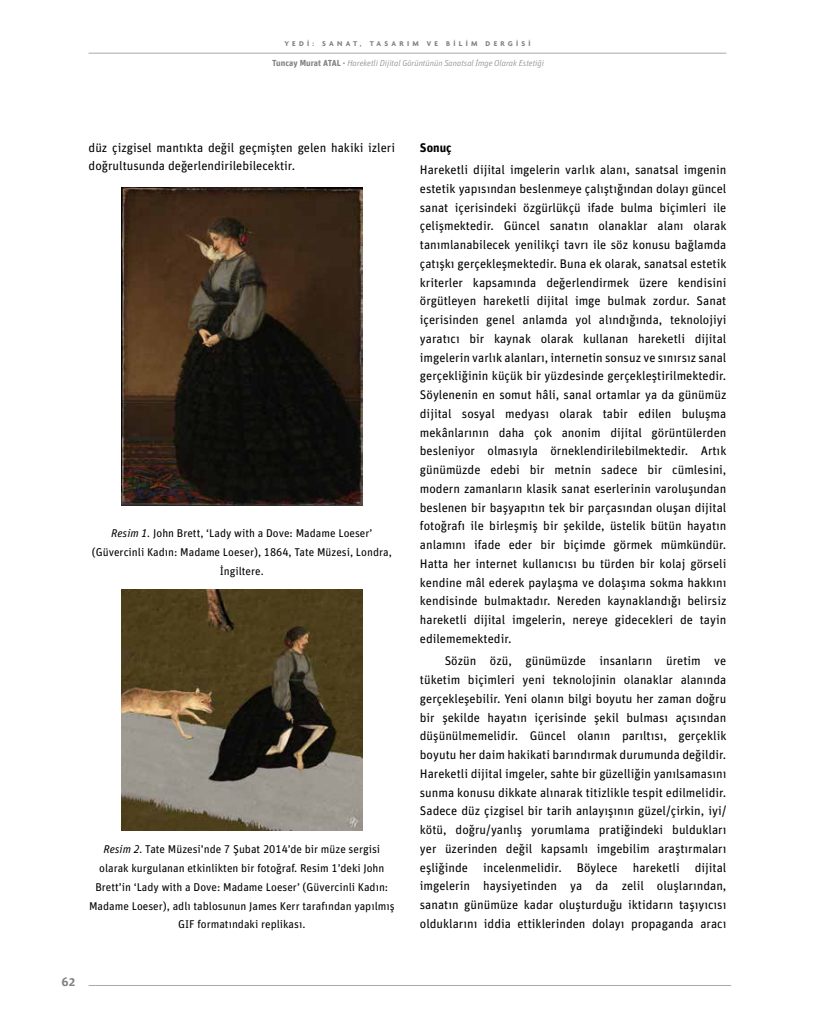
<style>
.page{position:relative;width:815px;height:1028px;background:#fff}
.page>*{position:absolute;margin:0;border:0;box-sizing:border-box;transform-origin:0 0}
.t1{font:12.5px/18.8px "FF Unit Pro";color:#000;text-align:justify}
.t2{font:700 12.5px "FF Unit Pro";color:#000}
.t3{font:700 12.5px "Sarre";color:#808285}
.t4{font:11.25px/18.8px "FF Unit Pro";color:#000;text-align:center}
.t5{font:italic 300 8.75px "FF Unit Pro";color:#808285}
.t6{font:700 7.5px "Agenda";letter-spacing:.43em;color:#808285}
.s1{font-weight:700;font-style:normal}
.s2{font-style:italic}
</style>
<div class="page">
<hr style="left:89px;top:53px;width:637px;height:1px;background:#a7a9ac">
<hr style="left:89px;top:985px;width:642px;height:1px;background:#a7a9ac">
<img style="left:121px;top:188px;width:241px;height:317px">
<img style="left:121px;top:589px;width:241px;height:241px">
<p class="t6" style="left:284px;top:39px;width:248px">YEDİ: SANAT, TASARIM VE BİLİM DERGİSİ</p>
<p class="t5" style="left:272px;top:57px;width:273px"><span class="s1">Tuncay Murat ATAL ·</span> Hareketli Dijital Görüntünün Sanatsal İmge Olarak Estetiği</p>
<p class="t1" style="left:89px;top:137px;width:308px">düz çizgisel mantıkta değil geçmişten gelen hakiki izleri doğrultusunda değerlendirilebilecektir.</p>
<p class="t2" style="left:420px;top:138px;width:33px">Sonuç</p>
<p class="t1" style="left:420px;top:160px;width:308px">Hareketli dijital imgelerin varlık alanı, sanatsal imgenin estetik yapısından beslenmeye çalıştığından dolayı güncel sanat içerisindeki özgürlükçü ifade bulma biçimleri ile çelişmektedir. Güncel sanatın olanaklar alanı olarak tanımlanabilecek yenilikçi tavrı ile söz konusu bağlamda çatışkı gerçekleşmektedir. Buna ek olarak, sanatsal estetik kriterler kapsamında değerlendirmek üzere kendisini örgütleyen hareketli dijital imge bulmak zordur. Sanat içerisinden genel anlamda yol alındığında, teknolojiyi yaratıcı bir kaynak olarak kullanan hareketli dijital imgelerin varlık alanları, internetin sonsuz ve sınırsız sanal gerçekliğinin küçük bir yüzdesinde gerçekleştirilmektedir.<br>Söylenenin en somut hâli, sanal ortamlar ya da günümüz dijital sosyal medyası olarak tabir edilen buluşma mekânlarının daha çok anonim dijital görüntülerden besleniyor olmasıyla örneklendirilebilmektedir. Artık günümüzde edebi bir metnin sadece bir cümlesini, modern zamanların klasik sanat eserlerinin varoluşundan beslenen bir başyapıtın tek bir parçasından oluşan dijital fotoğrafı ile birleşmiş bir şekilde, üstelik bütün hayatın anlamını ifade eder bir biçimde görmek mümkündür.<br>Hatta her internet kullanıcısı bu türden bir kolaj görseli kendine mâl ederek paylaşma ve dolaşıma sokma hakkını kendisinde bulmaktadır. Nereden kaynaklandığı belirsiz hareketli dijital imgelerin, nereye gidecekleri de tayin edilememektedir.</p>
<p class="t1" style="left:420px;top:651px;width:308px;text-indent:25px">Sözün özü, günümüzde insanların üretim ve tüketim biçimleri yeni teknolojinin olanaklar alanında gerçekleşebilir. Yeni olanın bilgi boyutu her zaman doğru bir şekilde hayatın içerisinde şekil bulması açısından düşünülmemelidir. Güncel olanın parıltısı, gerçeklik boyutu her daim hakikati barındırmak durumunda değildir.<br>Hareketli dijital imgeler, sahte bir güzelliğin yanılsamasını sunma konusu dikkate alınarak titizlikle tespit edilmelidir.<br>Sadece düz çizgisel bir tarih anlayışının güzel/çirkin, iyi/ kötü, doğru/yanlış yorumlama pratiğindeki buldukları yer üzerinden değil kapsamlı imgebilim araştırmaları eşliğinde incelenmelidir. Böylece hareketli dijital imgelerin haysiyetinden ya da zelil oluşlarından, sanatın günümüze kadar oluşturduğu iktidarın taşıyıcısı olduklarını iddia ettiklerinden dolayı propaganda aracı</p>
<p class="t4" style="left:92px;top:523px;width:301px"><span class="s2">Resim 1.</span> John Brett, ‘Lady with a Dove: Madame Loeser’ (Güvercinli Kadın: Madame Loeser), 1864, Tate Müzesi, Londra,<br>İngiltere.</p>
<p class="t4" style="left:89px;top:839px;width:307px"><span class="s2">Resim 2.</span> Tate Müzesi’nde 7 Şubat 2014’de bir müze sergisi olarak kurgulanan etkinlikten bir fotoğraf. Resim 1’deki John Brett’in ‘Lady with a Dove: Madame Loeser’ (Güvercinli Kadın:<br>Madame Loeser), adlı tablosunun James Kerr tarafından yapılmış GIF formatındaki replikası.</p>
<p class="t3" style="left:61px;top:974px;width:15px">62</p>
</div>
